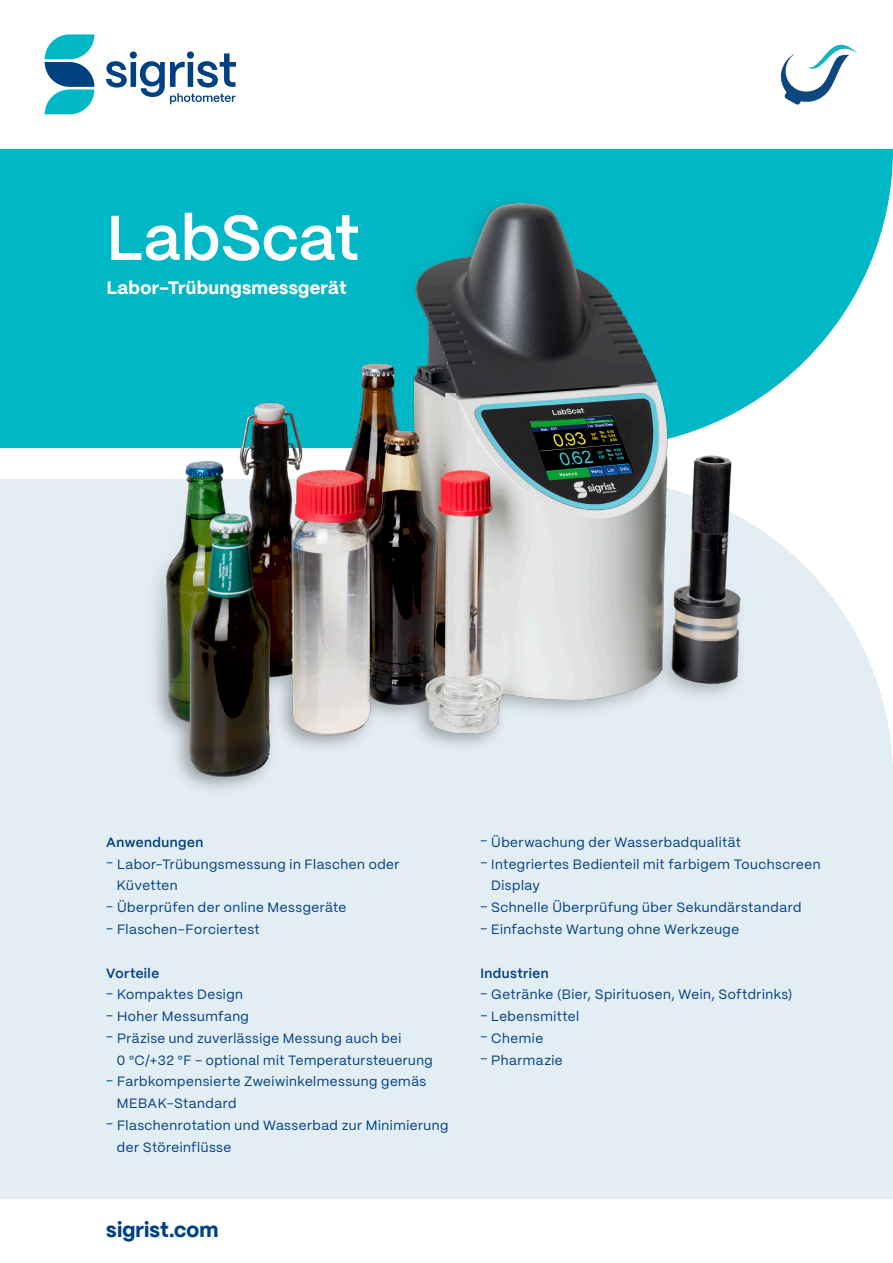
<style>
.page{position:relative;width:893px;height:1263px;background:#fff}
.page>*{position:absolute;margin:0;border:0;box-sizing:border-box;transform-origin:0 0}
.t1{font:600 63px "PP Mori";color:#fff}
.t2{font:800 21px "PP Mori";letter-spacing:.01em;color:#014081}
.Untertitel{font:800 18px "PP Mori";letter-spacing:.02em;color:#fff}
.Grundtext{font:13.5px/21.8px "PP Mori";letter-spacing:.035em;color:#014081}
.Untertitel-2{font:600 13.5px "PP Mori";letter-spacing:.035em;color:#014081}
</style>
<div class="page">
<svg style="left:0;top:149px;width:893px;height:299px;fill:#00b7c5"></svg>
<div style="left:0;top:479px;width:893px;height:720px;background:#e3eef4"></div>
<svg style="left:45px;top:34px;width:49px;height:80px"></svg>
<svg style="left:106px;top:61px;width:13px;height:27px"></svg>
<svg style="left:791px;top:44px;width:65px;height:61px"></svg>
<img style="left:119px;top:51px;width:672px;height:829px">
<p class="t1" style="left:107px;top:183px;width:254px">LabScat</p>
<p class="Untertitel" style="left:107px;top:272px;width:241px">Labor-Trübungsmessgerät</p>
<p class="Untertitel-2" style="left:106px;top:830px;width:98px">Anwendungen</p>
<p class="Grundtext" style="left:117px;top:852px;width:284px;text-indent:-11px">- Labor-Trübungsmessung in Flaschen oder<br>Küvetten</p>
<p class="Grundtext" style="left:106px;top:896px;width:242px">- Überprüfen der online Messgeräte</p>
<p class="Grundtext" style="left:106px;top:917px;width:155px">- Flaschen-Forciertest</p>
<p class="Untertitel-2" style="left:106px;top:961px;width:54px">Vorteile</p>
<p class="Grundtext" style="left:106px;top:983px;width:138px">- Kompaktes Design</p>
<p class="Grundtext" style="left:106px;top:1004px;width:144px">- Hoher Messumfang</p>
<p class="Grundtext" style="left:117px;top:1026px;width:317px;text-indent:-11px">- Präzise und zuverlässige Messung auch bei<br>0 °C/+32 °F – optional mit Temperatursteuerung</p>
<p class="Grundtext" style="left:117px;top:1070px;width:311px;text-indent:-11px">- Farbkompensierte Zweiwinkelmessung gemäs<br>MEBAK-Standard</p>
<p class="Grundtext" style="left:117px;top:1113px;width:333px;text-indent:-11px">- Flaschenrotation und Wasserbad zur Minimierung der Störeinflüsse</p>
<p class="t2" style="left:106px;top:1211px;width:114px">sigrist.com</p>
<p class="Grundtext" style="left:480px;top:830px;width:262px">- Überwachung der Wasserbadqualität</p>
<p class="Grundtext" style="left:491px;top:852px;width:331px;text-indent:-11px">- Integriertes Bedienteil mit farbigem Touchscreen<br>Display</p>
<p class="Grundtext" style="left:480px;top:896px;width:322px">- Schnelle Überprüfung über Sekundärstandard</p>
<p class="Grundtext" style="left:480px;top:917px;width:260px">- Einfachste Wartung ohne Werkzeuge</p>
<p class="Untertitel-2" style="left:480px;top:961px;width:70px">Industrien</p>
<p class="Grundtext" style="left:480px;top:983px;width:314px">- Getränke (Bier, Spirituosen, Wein, Softdrinks)</p>
<p class="Grundtext" style="left:480px;top:1004px;width:100px">- Lebensmittel</p>
<p class="Grundtext" style="left:480px;top:1026px;width:64px">- Chemie</p>
<p class="Grundtext" style="left:480px;top:1048px;width:84px">- Pharmazie</p>
</div>
